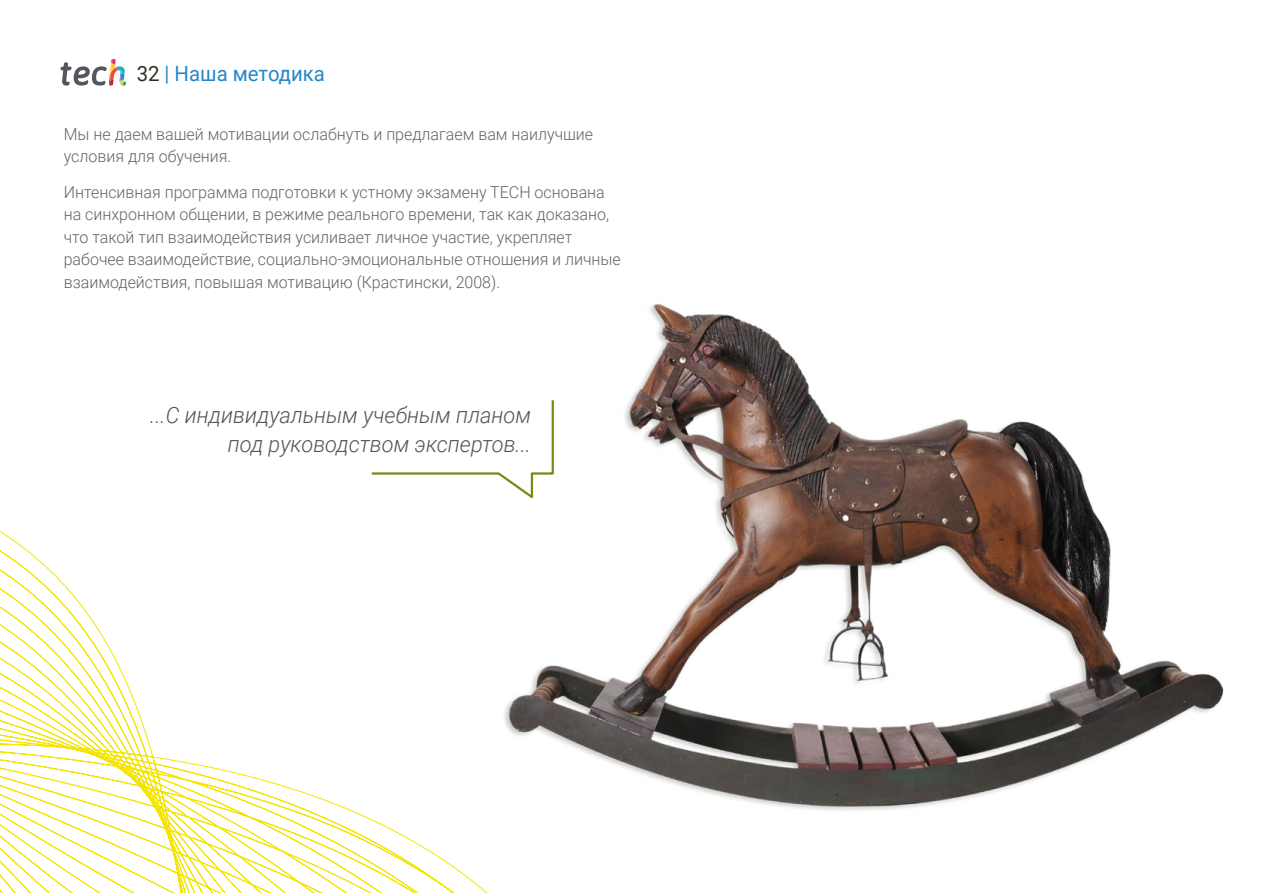
<style>
.page{position:relative;width:1263px;height:893px;background:#fff}
.page>*{position:absolute;margin:0;border:0;box-sizing:border-box;transform-origin:0 0}
.t1{font:italic 300 22.5px/28.5px "Roboto";color:#52555b;text-align:right}
.t2{font:21px "Roboto";color:#2488c9}
.t3{font:300 16.5px/22.5px "Roboto";color:#61646a}
.s1{color:#312e20}
</style>
<div class="page">
<img style="left:508px;top:304px;width:716px;height:507px">
<svg style="left:371px;top:398px;width:184px;height:103px"></svg>
<svg style="left:0;top:530px;width:508px;height:363px"></svg>
<svg style="left:61px;top:59px;width:65px;height:27px"></svg>
<p class="t2" style="left:137px;top:59px;width:190px"><span class="s1">32</span> | Наша методика</p>
<p class="t3" style="left:64px;top:122px;width:531px">Мы не даем вашей мотивации ослабнуть и предлагаем вам наилучшие условия для обучения.</p>
<p class="t3" style="left:64px;top:180px;width:559px">Интенсивная программа подготовки к устному экзамену TECH основана на синхронном общении, в режиме реального времени, так как доказано, что такой тип взаимодействия усиливает личное участие, укрепляет рабочее взаимодействие, социально-эмоциональные отношения и личные взаимодействия, повышая мотивацию (Крастински, 2008).</p>
<h1 class="t1" style="left:150px;top:400px;width:382px">...C индивидуальным учебным планом под руководством экспертов...</h1>
</div>
